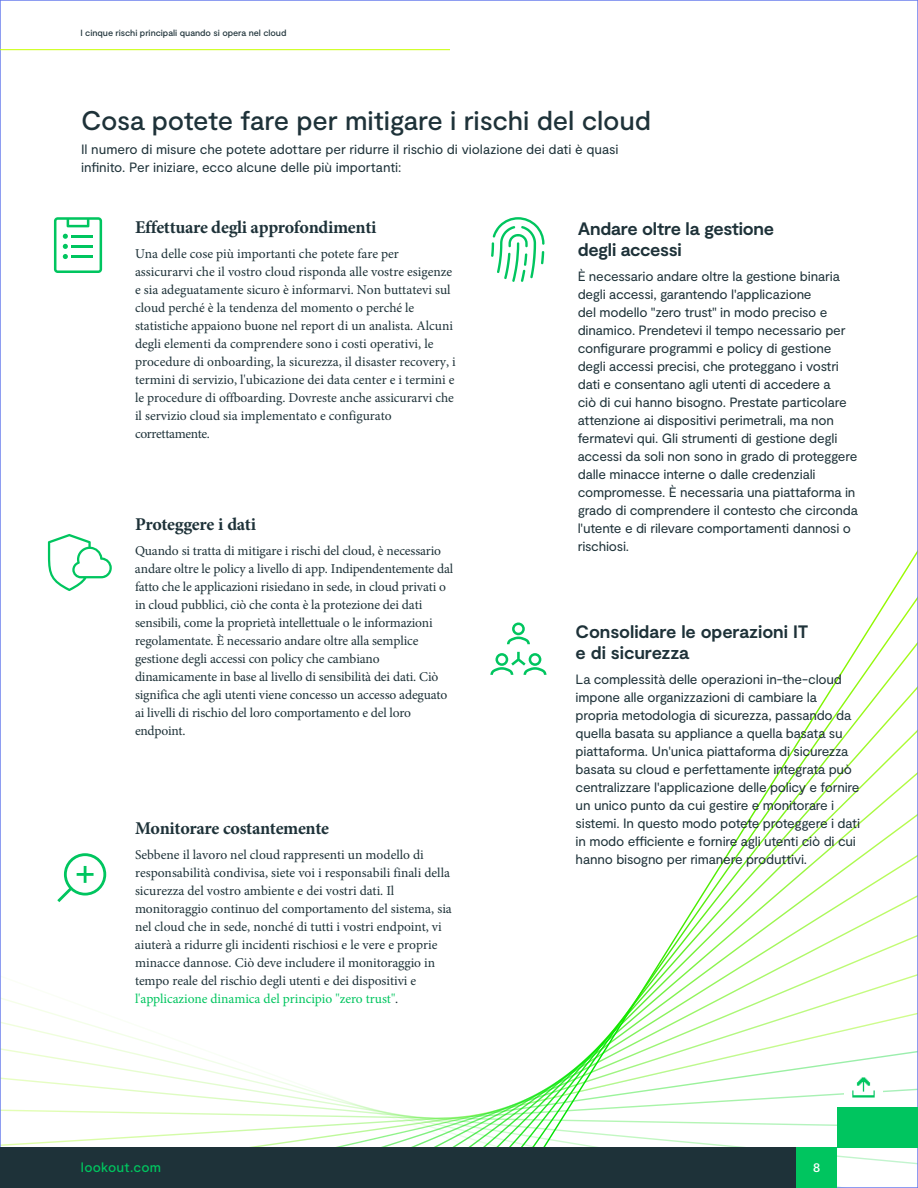
<style>
.page{position:relative;width:918px;height:1188px;background:#fff}
.page>*{position:absolute;margin:0;border:0;box-sizing:border-box;transform-origin:0 0}
.t1{font:500 27px "Moderat";letter-spacing:-.005em;color:#1e3239}
.t2{font:700 18px/21.6px "Moderat";letter-spacing:-.01em;color:#1e3239}
.t3{font:700 18px "Minion Pro";letter-spacing:-.02em;color:#1e3239}
.t4{font:13.5px/18px "Minion Pro";letter-spacing:-.005em;color:#1e3239}
.t5{font:13.5px/18px "Moderat";letter-spacing:-.015em;color:#1e3239}
.t6{font:500 13.5px "Moderat";letter-spacing:.015em;color:#00c55f}
.t7{font:500 13.5px "Moderat";color:#fff}
.t8{font:500 9px "Moderat";letter-spacing:-.005em;color:#1e3239}
.s1{color:#00c55f}
</style>
<div class="page">
<svg style="left:208px;top:554px;width:707px;height:610px"></svg>
<img style="left:844px;top:1068px;width:39px;height:39px">
<svg style="left:54px;top:217px;width:48px;height:56px"></svg>
<hr style="left:72px;top:255px;width:21px;height:3px;background:#00c55f">
<svg style="left:507px;top:623px;width:23px;height:21px"></svg>
<svg style="left:490px;top:652px;width:56px;height:23px"></svg>
<svg style="left:491px;top:217px;width:54px;height:65px"></svg>
<svg style="left:57px;top:853px;width:49px;height:49px"></svg>
<svg style="left:48px;top:534px;width:64px;height:57px"></svg>
<hr style="left:0;top:49px;width:450px;height:1px;background:#c8ff00">
<div style="left:0;top:1148px;width:796px;height:40px;background:#1e3239"></div>
<div style="left:796px;top:1148px;width:41px;height:40px;background:#00c55f"></div>
<div style="left:837px;top:1107px;width:81px;height:41px;background:#00c55f"></div>
<p class="t8" style="left:80px;top:27px;width:208px">I cinque rischi principali quando si opera nel cloud</p>
<h1 class="t1" style="left:81px;top:104px;width:571px">Cosa potete fare per mitigare i rischi del cloud</h1>
<p class="t5" style="left:81px;top:141px;width:539px">Il numero di misure che potete adottare per ridurre il rischio di violazione dei dati è quasi infinito. Per iniziare, ecco alcune delle più importanti:</p>
<h2 class="t3" style="left:135px;top:216px;width:243px">Effettuare degli approfondimenti</h2>
<p class="t4" style="left:135px;top:244px;width:322px">Una delle cose più importanti che potete fare per assicurarvi che il vostro cloud risponda alle vostre esigenze e sia adeguatamente sicuro è informarvi. Non buttatevi sul cloud perché è la tendenza del momento o perché le statistiche appaiono buone nel report di un analista. Alcuni degli elementi da comprendere sono i costi operativi, le procedure di onboarding, la sicurezza, il disaster recovery, i termini di servizio, l'ubicazione dei data center e i termini e le procedure di offboarding. Dovreste anche assicurarvi che il servizio cloud sia implementato e configurato correttamente.</p>
<h2 class="t3" style="left:135px;top:513px;width:123px">Proteggere i dati</h2>
<p class="t4" style="left:135px;top:541px;width:320px">Quando si tratta di mitigare i rischi del cloud, è necessario andare oltre le policy a livello di app. Indipendentemente dal fatto che le applicazioni risiedano in sede, in cloud privati o in cloud pubblici, ciò che conta è la protezione dei dati sensibili, come la proprietà intellettuale o le informazioni regolamentate. È necessario andare oltre alla semplice gestione degli accessi con policy che cambiano dinamicamente in base al livello di sensibilità dei dati. Ciò significa che agli utenti viene concesso un accesso adeguato ai livelli di rischio del loro comportamento e del loro endpoint.</p>
<h2 class="t3" style="left:135px;top:818px;width:196px">Monitorare costantemente</h2>
<p class="t4" style="left:135px;top:845px;width:318px">Sebbene il lavoro nel cloud rappresenti un modello di responsabilità condivisa, siete voi i responsabili finali della sicurezza del vostro ambiente e dei vostri dati. Il monitoraggio continuo del comportamento del sistema, sia nel cloud che in sede, nonché di tutti i vostri endpoint, vi aiuterà a ridurre gli incidenti rischiosi e le vere e proprie minacce dannose. Ciò deve includere il monitoraggio in tempo reale del rischio degli utenti e dei dispositivi e <span class="s1">l'applicazione dinamica del principio "zero trust"</span>.</p>
<h2 class="t2" style="left:578px;top:218px;width:198px">Andare oltre la gestione degli accessi</h2>
<p class="t5" style="left:578px;top:268px;width:282px">È necessario andare oltre la gestione binaria degli accessi, garantendo l'applicazione<br>del modello "zero trust" in modo preciso e dinamico. Prendetevi il tempo necessario per configurare programmi e policy di gestione degli accessi precisi, che proteggano i vostri dati e consentano agli utenti di accedere a<br>ciò di cui hanno bisogno. Prestate particolare attenzione ai dispositivi perimetrali, ma non fermatevi qui. Gli strumenti di gestione degli accessi da soli non sono in grado di proteggere dalle minacce interne o dalle credenziali compromesse. È necessaria una piattaforma in grado di comprendere il contesto che circonda l'utente e di rilevare comportamenti dannosi o rischiosi.</p>
<h2 class="t2" style="left:576px;top:621px;width:234px">Consolidare le operazioni IT e di sicurezza</h2>
<p class="t5" style="left:576px;top:671px;width:286px">La complessità delle operazioni in-the-cloud impone alle organizzazioni di cambiare la propria metodologia di sicurezza, passando da quella basata su appliance a quella basata su piattaforma. Un'unica piattaforma di sicurezza basata su cloud e perfettamente integrata può centralizzare l'applicazione delle policy e fornire un unico punto da cui gestire e monitorare i sistemi. In questo modo potete proteggere i dati in modo efficiente e fornire agli utenti ciò di cui hanno bisogno per rimanere produttivi.</p>
<p class="t6" style="left:81px;top:1159px;width:82px">lookout.com</p>
<p class="t7" style="left:813px;top:1159px;width:9px">8</p>
</div>
